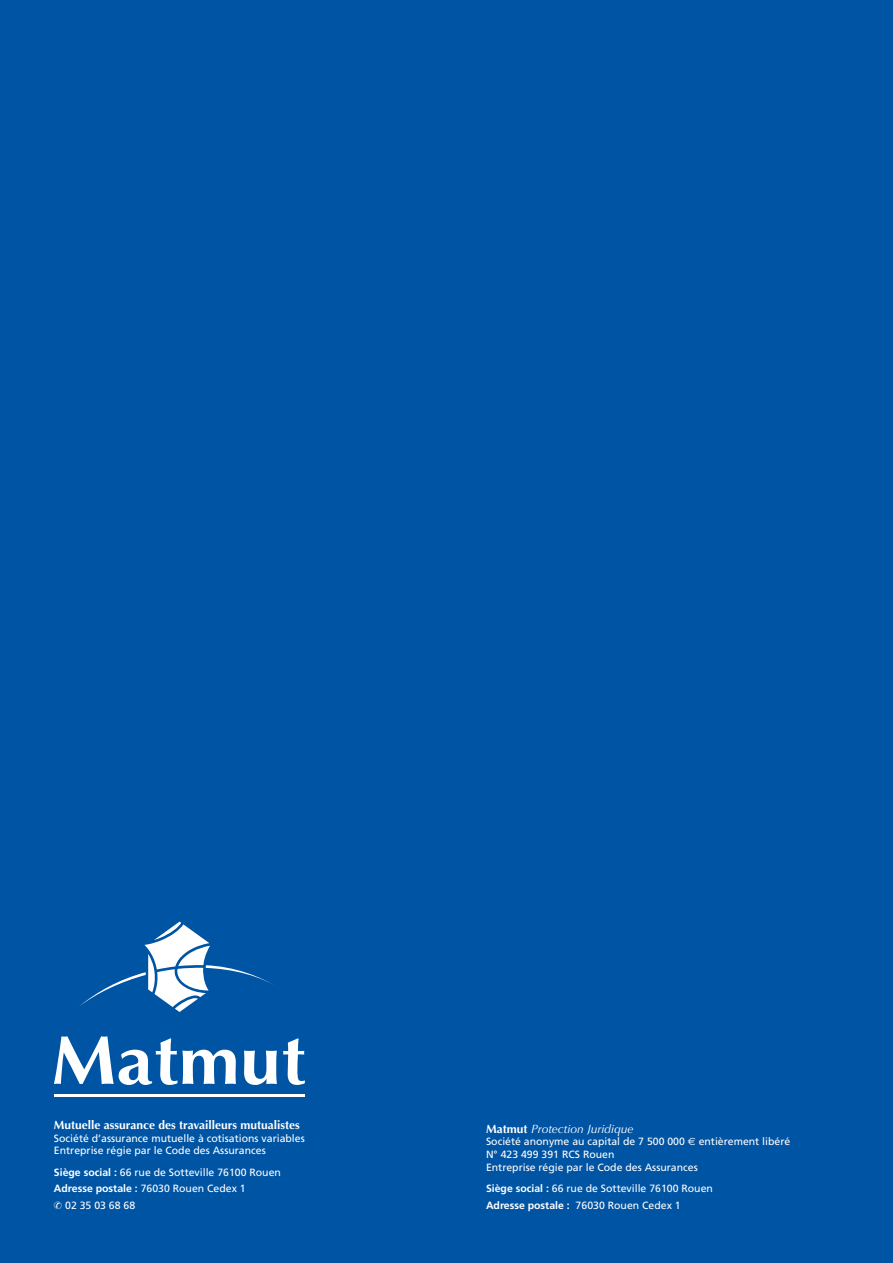
<style>
.page{position:relative;width:893px;height:1263px;background:#0054a4}
.page>*{position:absolute;margin:0;border:0;box-sizing:border-box;transform-origin:0 0}
.t1{font:700 12px "Optima";color:#fff}
.t2{font:italic 12px "Optima";color:#fff}
.t3{font:10.5px/12.6px "Frutiger";color:#fff}
.s1{font-weight:700}
.s2{font-weight:700;font-style:normal}
.s3{font-family:"Euro Sans"}
</style>
<div class="page">
<svg style="left:54px;top:1036px;width:182px;height:49px"></svg>
<svg style="left:244px;top:1051px;width:33px;height:34px"></svg>
<svg style="left:283px;top:1038px;width:22px;height:47px"></svg>
<hr style="left:54px;top:1094px;width:251px;height:3px;background:#fff">
<svg style="left:80px;top:922px;width:193px;height:90px"></svg>
<p class="t1" style="left:54px;top:1120px;width:247px">Mutuelle assurance des travailleurs mutualistes</p>
<p class="t3" style="left:54px;top:1133px;width:252px">Société d’assurance mutuelle à cotisations variables<br>Entreprise régie par le Code des Assurances</p>
<p class="t3" style="left:54px;top:1166px;width:228px"><span class="s1">Siège social :</span> 66 rue de Sotteville 76100 Rouen</p>
<p class="t3" style="left:54px;top:1183px;width:193px"><span class="s1">Adresse postale :</span> 76030 Rouen Cedex 1</p>
<p class="t3" style="left:65px;top:1200px;width:72px">02 35 03 68 68</p>
<p class="t2" style="left:486px;top:1124px;width:149px"><span class="s2">Matmut</span> Protection Juridique</p>
<p class="t3" style="left:486px;top:1136px;width:306px">Société anonyme au capital de 7 500 000 <span class="s3">€</span> entièrement libéré<br>N° 423 499 391 RCS Rouen<br>Entreprise régie par le Code des Assurances</p>
<p class="t3" style="left:486px;top:1180px;width:228px;line-height:16.8px"><span class="s1">Siège social :</span> 66 rue de Sotteville 76100 Rouen<br><span class="s1">Adresse postale :</span> 76030 Rouen Cedex 1</p>
</div>
